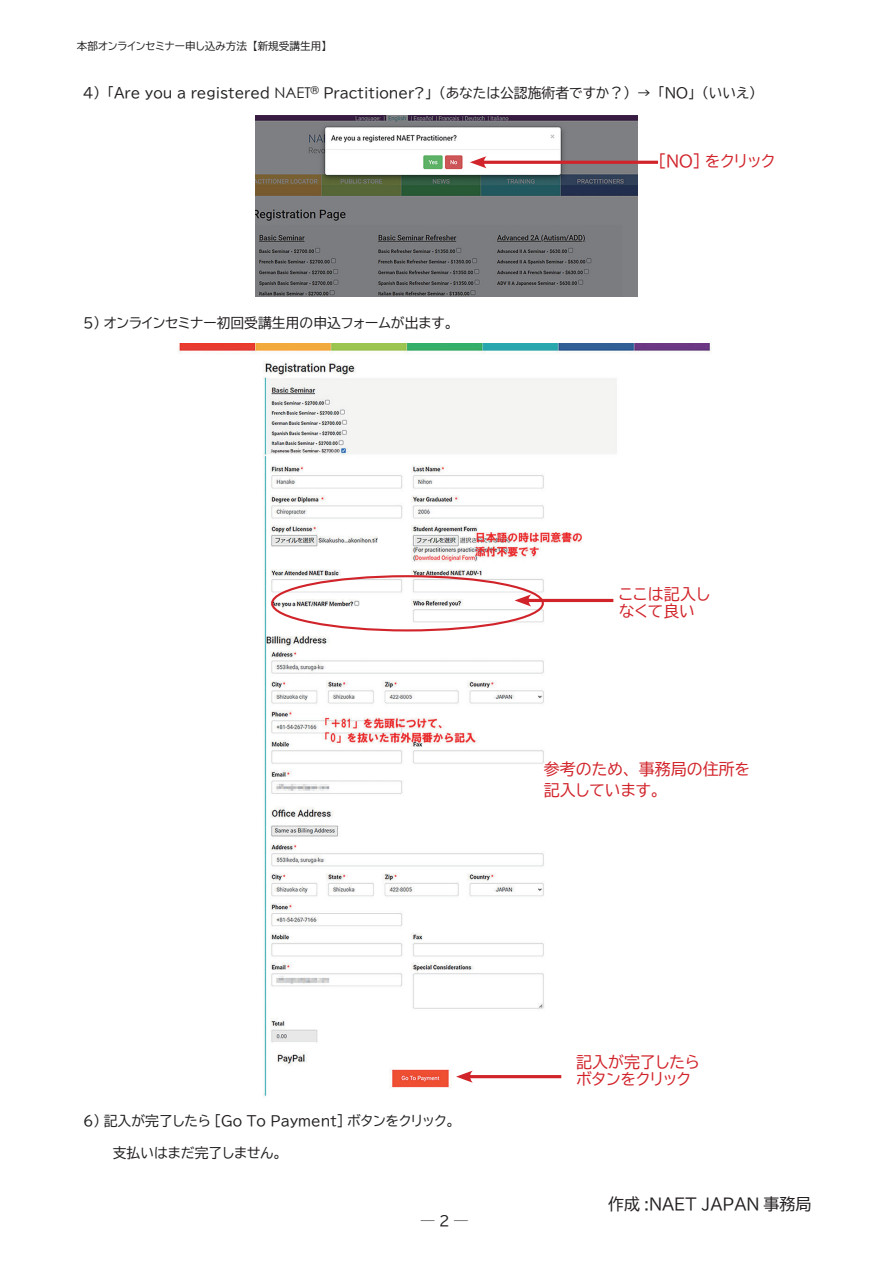
<style>
.page{position:relative;width:893px;height:1263px;background:#fff}
.page>*{position:absolute;margin:0;border:0;box-sizing:border-box;transform-origin:0 0}
.t1{font:15.9px/21.3px "BIZ UDP Gothic";color:#d1232a}
.t2{font:15.9px "BIZ UDP Gothic";color:#231f20}
.t3{font:15.9px/17px "BIZ UDP Gothic";letter-spacing:.025em;color:#d1232a}
.t4{font:13.8px "BIZ UDP Gothic";color:#231f20}
.t5{font:10.65px "BIZ UDP Gothic";color:#231f20}
.s1{font-family:"Century Gothic";font-size:14.85px}
</style>
<div class="page">
<img style="left:255px;top:115px;width:383px;height:181px">
<img style="left:178px;top:344px;width:533px;height:753px">
<div style="left:271px;top:575px;width:273px;height:56px;border:2px solid #d1232a;border-radius:50%"></div>
<hr style="left:481px;top:161px;width:177px;height:3px;background:#d1232a">
<svg style="left:470px;top:156px;width:17px;height:12px"></svg>
<hr style="left:467px;top:1075px;width:94px;height:3px;background:#d1232a">
<svg style="left:456px;top:1070px;width:17px;height:13px"></svg>
<hr style="left:525px;top:599px;width:88px;height:3px;background:#d1232a">
<svg style="left:514px;top:594px;width:17px;height:12px"></svg>
<p class="t5" style="left:77px;top:40px;width:251px">本部オンラインセミナー申し込み方法【新規受講生用】</p>
<p class="t4" style="left:83px;top:86px;width:675px">4) 「Are you a registered <span class="s1">NAET</span><sup>®</sup> Practitioner?」（あなたは公認施術者ですか？） → 「NO」（いいえ）</p>
<p class="t4" style="left:83px;top:315px;width:371px">5) オンラインセミナー初回受講生用の申込フォームが出ます。</p>
<p class="t1" style="left:658px;top:150px;width:119px">[NO] をクリック</p>
<p class="t3" style="left:619px;top:585px;width:93px">ここは記入しなくて良い</p>
<p class="t1" style="left:544px;top:758px;width:208px">参考のため、事務局の住所を記入しています。</p>
<p class="t4" style="left:83px;top:1113px;width:373px">6) 記入が完了したら [Go To Payment] ボタンをクリック。</p>
<p class="t4" style="left:113px;top:1146px;width:171px">支払いはまだ完了しません。</p>
<p class="t4" style="left:421px;top:1214px;width:49px">─ 2 ─</p>
<p class="t1" style="left:576px;top:1053px;width:125px;line-height:17px">記入が完了したらボタンをクリック</p>
<p class="t2" style="left:608px;top:1196px;width:205px">作成 :NAET JAPAN 事務局</p>
</div>
